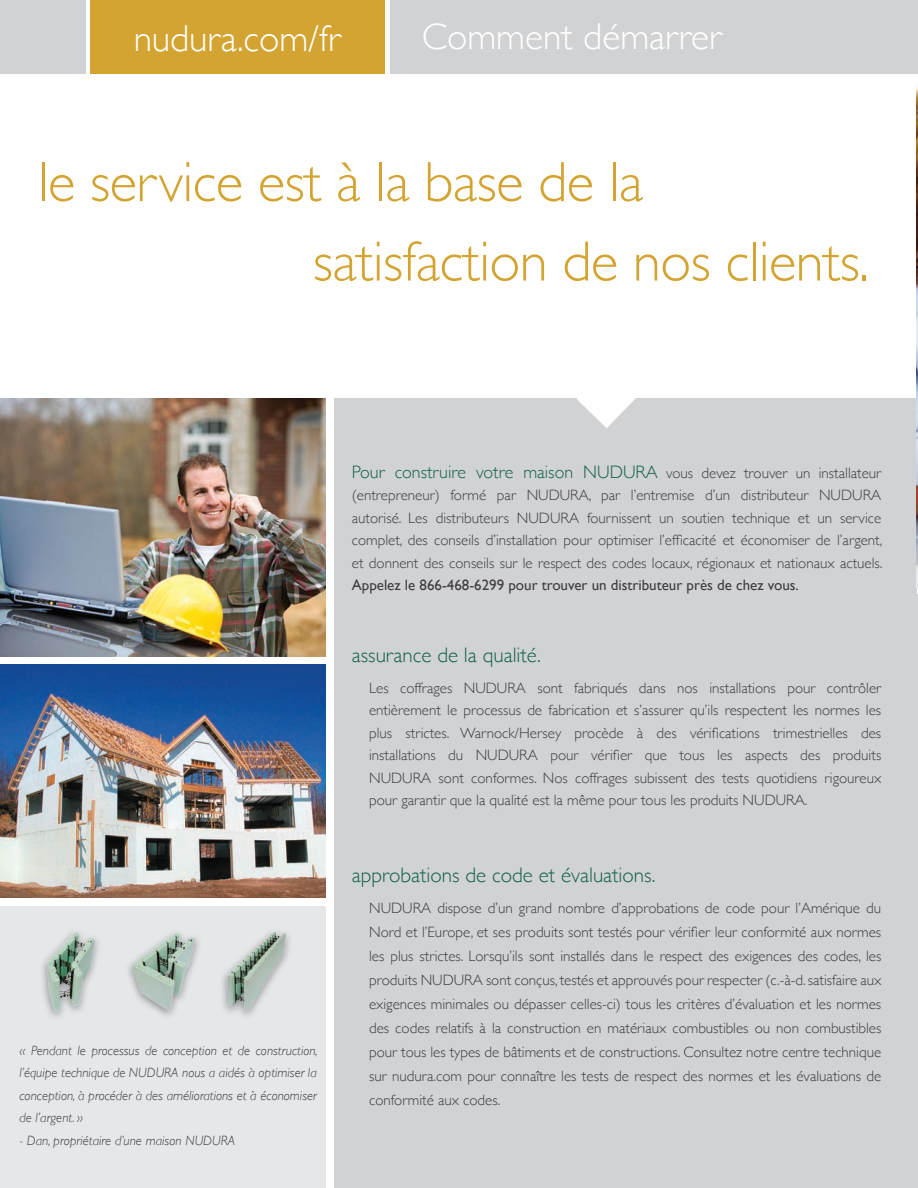
<style>
.page{position:relative;width:918px;height:1188px;background:#fff}
.page>*{position:absolute;margin:0;border:0;box-sizing:border-box;transform-origin:0 0}
.t1{font:300 57px/79.5px "Gill Sans";letter-spacing:-.01em;color:#d3a432}
.t2{font:300 37.5px "Gill Sans";color:#fff}
.t3{font:300 21px "Gill Sans";color:#13614d}
.t4{font:300 18px "Gill Sans";color:#13614d}
.t5{font:300 15px/22.5px "Gill Sans";color:#3e3e3f;text-align:justify}
.t6{font:15px "Gill Sans";color:#3e3e3f}
.t7{font:italic 300 13.5px/22.5px "Gill Sans";color:#3e3e3f;text-align:justify}
.s1{font-size:15px;color:#3e3e3f}
</style>
<div class="page">
<div style="left:390px;top:0;width:528px;height:73px;background:#d1d2d4"></div>
<div style="left:91px;top:0;width:294px;height:73px;background:#d3a432"></div>
<div style="left:0;top:0;width:86px;height:73px;background:#d1d2d4"></div>
<div style="left:0;top:907px;width:326px;height:281px;background:#e6e7e9"></div>
<div style="left:335px;top:398px;width:582px;height:790px;background:#d1d2d4"></div>
<svg style="left:577px;top:398px;width:59px;height:30px"></svg>
<img style="left:0;top:399px;width:326px;height:257px">
<img style="left:0;top:665px;width:326px;height:232px">
<div style="left:38px;top:928px;width:64px;height:94px;background:#6c6d70;opacity:.75"></div>
<img style="left:45px;top:931px;width:52px;height:81px">
<div style="left:219px;top:928px;width:74px;height:93px;background:#6c6d70;opacity:.75"></div>
<img style="left:225px;top:931px;width:63px;height:81px">
<img style="left:131px;top:932px;width:66px;height:80px">
<hr style="left:917px;top:594px;width:1px;height:594px;background:#d1d2d4">
<img style="left:917px;top:87px;width:1px;height:501px">
<h2 class="t2" style="left:134px;top:9px;width:208px">nudura.com/fr</h2>
<h2 class="t2" style="left:422px;top:7px;width:301px">Comment démarrer</h2>
<h1 class="t1" style="left:313px;top:140px;width:558px;text-indent:-275px">le service est à la base de la satisfaction de nos clients.</h1>
<p class="t4" style="left:352px;top:458px;width:531px">Pour construire votre maison NUDURA <span class="s1">vous devez trouver un installateur</span></p>
<p class="t5" style="left:352px;top:483px;width:532px">(entrepreneur) formé par NUDURA, par l’entremise d’un distributeur NUDURA autorisé. Les distributeurs NUDURA fournissent un soutien technique et un service complet, des conseils d’installation pour optimiser l’efficacité et économiser de l’argent, et donnent des conseils sur le respect des codes locaux, régionaux et nationaux actuels.</p>
<p class="t6" style="left:352px;top:576px;width:449px">Appelez le 866-468-6299 pour trouver un distributeur près de chez vous.</p>
<p class="t7" style="left:19px;top:1039px;width:300px">« Pendant le processus de conception et de construction, l’équipe technique de NUDURA nous a aidés à optimiser la conception, à procéder à des améliorations et à économiser de l’argent. »</p>
<p class="t7" style="left:19px;top:1129px;width:217px">- Dan, propriétaire d’une maison NUDURA</p>
<h3 class="t3" style="left:352px;top:638px;width:190px">assurance de la qualité.</h3>
<p class="t5" style="left:369px;top:676px;width:514px">Les coffrages NUDURA sont fabriqués dans nos installations pour contrôler entièrement le processus de fabrication et s’assurer qu’ils respectent les normes les plus strictes. Warnock/Hersey procède à des vérifications trimestrielles des installations du NUDURA pour vérifier que tous les aspects des produits NUDURA sont conformes. Nos coffrages subissent des tests quotidiens rigoureux pour garantir que la qualité est la même pour tous les produits NUDURA.</p>
<h3 class="t3" style="left:352px;top:858px;width:305px">approbations de code et évaluations.</h3>
<p class="t5" style="left:369px;top:895px;width:514px;line-height:24px">NUDURA dispose d’un grand nombre d’approbations de code pour l’Amérique du Nord et l’Europe, et ses produits sont testés pour vérifier leur conformité aux normes les plus strictes. Lorsqu’ils sont installés dans le respect des exigences des codes, les produits NUDURA sont conçus, testés et approuvés pour respecter (c.-à-d. satisfaire aux exigences minimales ou dépasser celles-ci) tous les critères d’évaluation et les normes des codes relatifs à la construction en matériaux combustibles ou non combustibles pour tous les types de bâtiments et de constructions. Consultez notre centre technique sur nudura.com pour connaître les tests de respect des normes et les évaluations de conformité aux codes.</p>
</div>
